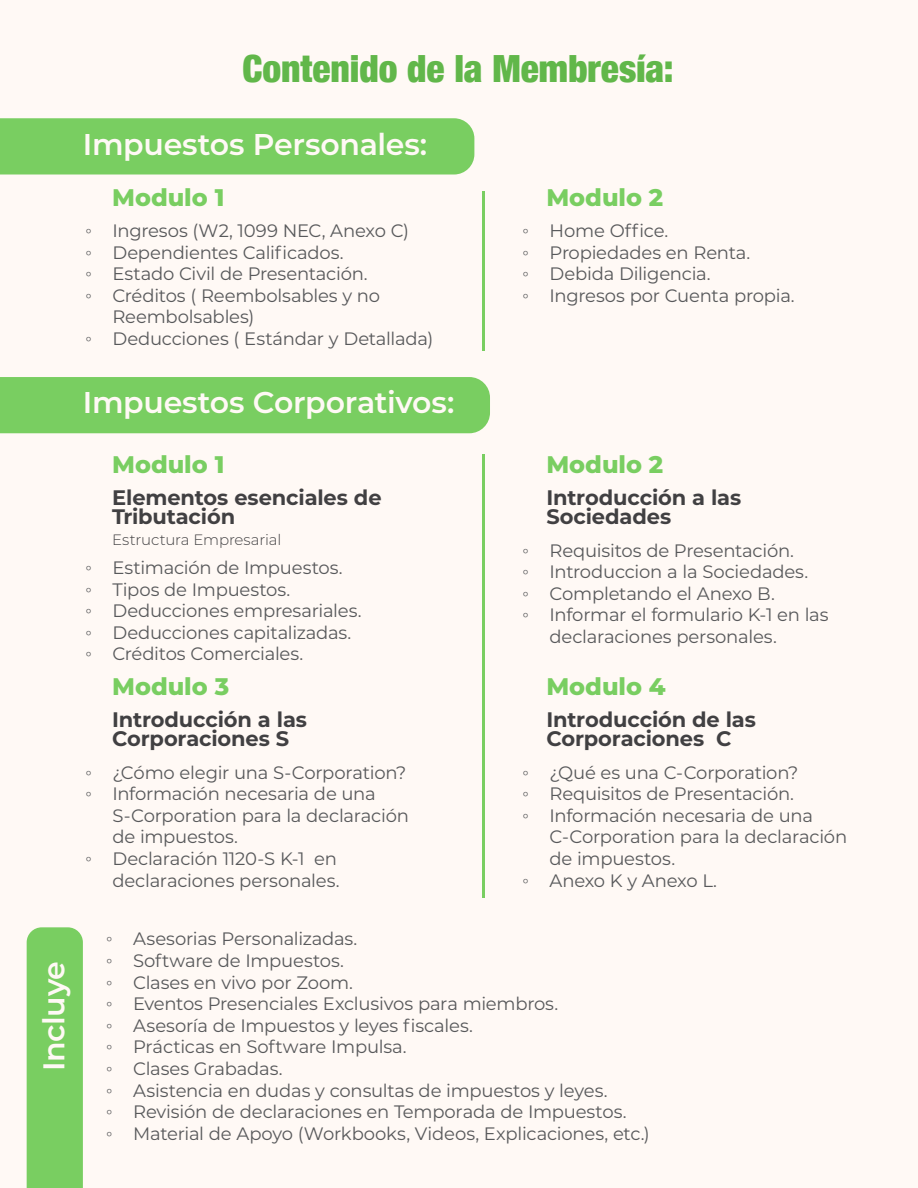
<style>
.page{position:relative;width:918px;height:1188px;background:#fff9f5}
.page>*{position:absolute;margin:0;border:0;box-sizing:border-box;transform-origin:0 0}
.t1{font:900 condensed 37.5px "Helvetica Neue";letter-spacing:-.005em;color:#61b74a}
.t2{font:600 30px "Montserrat";letter-spacing:-.01em;color:#fff9f5}
.t3{font:800 24px "Montserrat";color:#79ce61}
.t4{font:700 21px/19.5px "Montserrat";letter-spacing:-.005em;color:#414042}
.t5{font:18px/21.6px "Montserrat";letter-spacing:-.01em;color:#58595b}
.t6{font:300 15px "Montserrat";letter-spacing:-.01em;color:#414042}
.s1{font-family:"Times New Roman"}
</style>
<div class="page">
<div style="left:0;top:118px;width:474px;height:57px;background:#79ce61"></div>
<div style="left:0;top:377px;width:490px;height:56px;background:#79ce61"></div>
<hr style="left:482px;top:191px;width:3px;height:160px;background:#79ce61">
<hr style="left:482px;top:455px;width:3px;height:443px;background:#79ce61">
<div style="left:27px;top:927px;width:56px;height:261px;background:#79ce61"></div>
<h1 class="t1" style="left:243px;top:38px;width:432px">Contenido de la Membresía:</h1>
<h2 class="t2" style="left:83px;top:123px;width:346px">Impuestos Personales:</h2>
<h3 class="t3" style="left:112px;top:180px;width:114px">Modulo 1</h3>
<h3 class="t3" style="left:546px;top:180px;width:118px">Modulo 2</h3>
<p class="t5" style="left:85px;top:219px;width:325px"><span class="s1">◦</span> Ingresos (W2, 1099 NEC, Anexo C)</p>
<p class="t5" style="left:85px;top:241px;width:260px"><span class="s1">◦</span> Dependientes Calificados.</p>
<p class="t5" style="left:85px;top:262px;width:284px"><span class="s1">◦</span> Estado Civil de Presentación.</p>
<p class="t5" style="left:85px;top:284px;width:296px"><span class="s1">◦</span> Créditos ( Reembolsables y no</p>
<p class="t5" style="left:112px;top:306px;width:143px">Reembolsables)</p>
<p class="t5" style="left:85px;top:327px;width:349px"><span class="s1">◦</span> Deducciones ( Estándar y Detallada)</p>
<h2 class="t2" style="left:83px;top:382px;width:373px">Impuestos Corporativos:</h2>
<p class="t5" style="left:523px;top:219px;width:274px"><span class="s1">◦</span> Home Office.<br><span class="s1">◦</span> Propiedades en Renta.<br><span class="s1">◦</span> Debida Diligencia.<br><span class="s1">◦</span> Ingresos por Cuenta propia.</p>
<h3 class="t3" style="left:112px;top:447px;width:114px">Modulo 1</h3>
<p class="t4" style="left:112px;top:486px;width:271px">Elementos esenciales de<br>Tributación</p>
<p class="t4" style="left:546px;top:486px;width:196px">Introducción a las<br>Sociedades</p>
<p class="t6" style="left:112px;top:529px;width:171px">Estructura Empresarial</p>
<h3 class="t3" style="left:546px;top:447px;width:118px">Modulo 2</h3>
<p class="t5" style="left:523px;top:539px;width:273px"><span class="s1">◦</span> Requisitos de Presentación.</p>
<p class="t5" style="left:523px;top:560px;width:287px"><span class="s1">◦</span> Introduccion a la Sociedades.</p>
<p class="t5" style="left:523px;top:582px;width:254px"><span class="s1">◦</span> Completando el Anexo B.</p>
<p class="t5" style="left:523px;top:603px;width:308px"><span class="s1">◦</span> Informar el formulario K-1 en las</p>
<p class="t5" style="left:550px;top:625px;width:229px">declaraciones personales.</p>
<p class="t5" style="left:85px;top:556px;width:278px"><span class="s1">◦</span> Estimación de Impuestos.<br><span class="s1">◦</span> Tipos de Impuestos.<br><span class="s1">◦</span> Deducciones empresariales. <span class="s1">◦</span> Deducciones capitalizadas. <span class="s1">◦</span> Créditos Comerciales.</p>
<h3 class="t3" style="left:546px;top:669px;width:121px">Modulo 4</h3>
<h3 class="t3" style="left:112px;top:669px;width:119px">Modulo 3</h3>
<p class="t4" style="left:112px;top:708px;width:196px">Introducción a las<br>Corporaciones S</p>
<p class="t4" style="left:546px;top:708px;width:211px">Introducción de las<br>Corporaciones C</p>
<p class="t5" style="left:85px;top:761px;width:323px"><span class="s1">◦</span> ¿Cómo elegir una S-Corporation? <span class="s1">◦</span> Información necesaria de una</p>
<p class="t5" style="left:112px;top:804px;width:298px">S-Corporation para la declaración</p>
<p class="t5" style="left:112px;top:826px;width:127px">de impuestos.</p>
<p class="t5" style="left:85px;top:847px;width:253px"><span class="s1">◦</span> Declaración 1120-S K-1 en</p>
<p class="t5" style="left:112px;top:869px;width:229px">declaraciones personales.</p>
<p class="t5" style="left:523px;top:761px;width:277px"><span class="s1">◦</span> ¿Qué es una C-Corporation?</p>
<p class="t5" style="left:523px;top:782px;width:273px"><span class="s1">◦</span> Requisitos de Presentación.</p>
<p class="t5" style="left:523px;top:804px;width:292px"><span class="s1">◦</span> Información necesaria de una</p>
<p class="t5" style="left:550px;top:826px;width:299px">C-Corporation para la declaración</p>
<p class="t5" style="left:550px;top:847px;width:127px">de impuestos.</p>
<p class="t5" style="left:523px;top:869px;width:196px"><span class="s1">◦</span> Anexo K y Anexo L.</p>
<h2 class="t2" style="left:33px;top:1071px;width:112px;rotate:-90deg">Incluye</h2>
<p class="t5" style="left:106px;top:928px;width:545px"><span class="s1">◦</span> Asesorias Personalizadas.<br><span class="s1">◦</span> Software de Impuestos.<br><span class="s1">◦</span> Clases en vivo por Zoom.<br><span class="s1">◦</span> Eventos Presenciales Exclusivos para miembros.<br><span class="s1">◦</span> Asesoría de Impuestos y leyes fiscales.<br><span class="s1">◦</span> Prácticas en Software Impulsa.<br><span class="s1">◦</span> Clases Grabadas.<br><span class="s1">◦</span> Asistencia en dudas y consultas de impuestos y leyes.<br><span class="s1">◦</span> Revisión de declaraciones en Temporada de Impuestos.<br><span class="s1">◦</span> Material de Apoyo (Workbooks, Videos, Explicaciones, etc.)</p>
</div>
